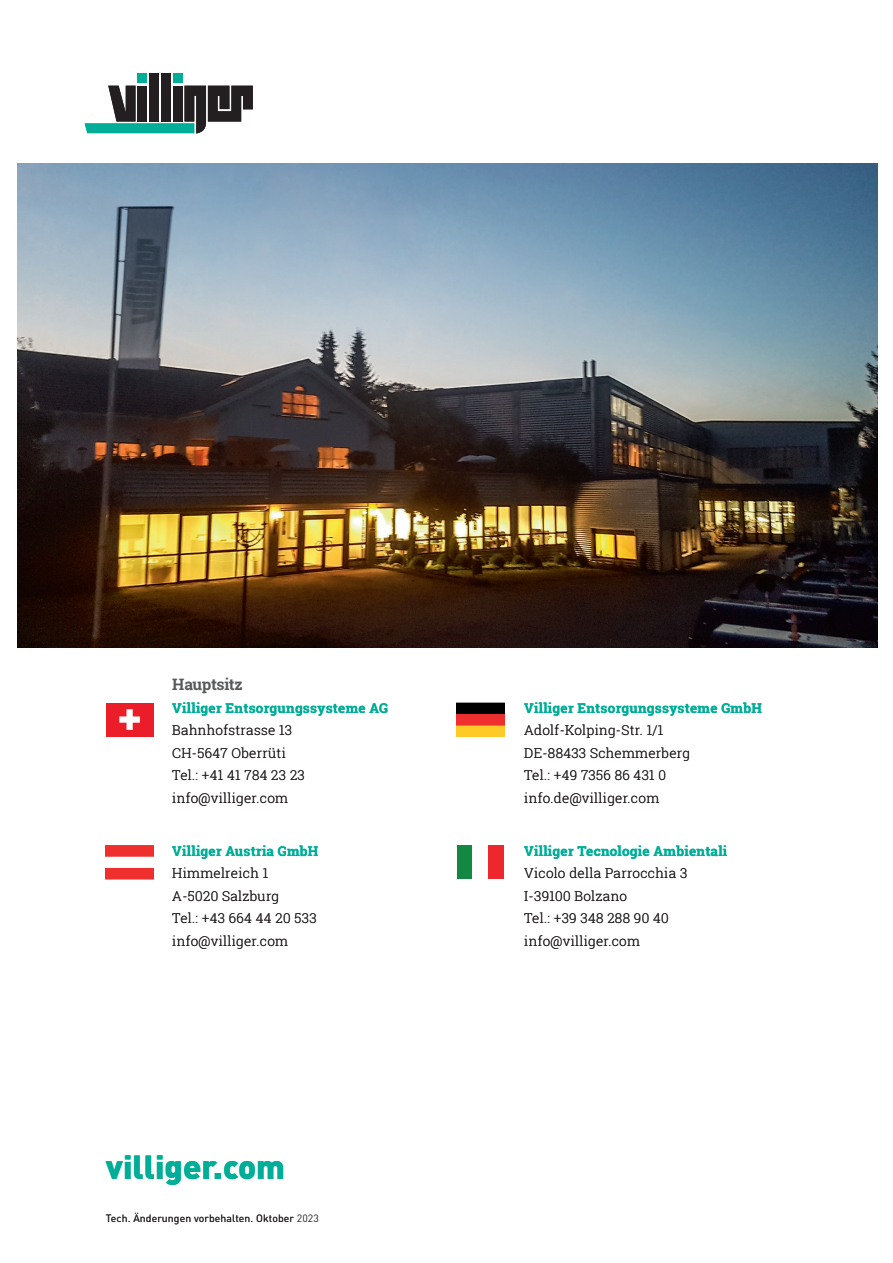
<style>
.page{position:relative;width:893px;height:1263px;background:#fff}
.page>*{position:absolute;margin:0;border:0;box-sizing:border-box;transform-origin:0 0}
.t1{font:900 33px "DIN Pro";color:#00ae98}
.t2{font:700 15.75px "Roboto Slab";letter-spacing:-.025em;color:#57585a}
.t3{font:300 13.5px "Roboto Slab";letter-spacing:.02em;color:#231f20}
.t4{font:700 13.5px "Roboto Slab";letter-spacing:.02em;color:#00ae98}
.t5{font:10.5px "DIN Pro";letter-spacing:.01em;color:#231f20}
</style>
<div class="page">
<img style="left:17px;top:163px;width:860px;height:484px">
<div style="left:161px;top:73px;width:10px;height:49px;background:#231f20"></div>
<div style="left:149px;top:73px;width:10px;height:49px;background:#231f20"></div>
<div style="left:137px;top:73px;width:10px;height:10px;background:#00ae98"></div>
<div style="left:173px;top:73px;width:9px;height:10px;background:#00ae98"></div>
<svg style="left:85px;top:86px;width:168px;height:48px"></svg>
<svg style="left:106px;top:845px;width:47px;height:35px"></svg>
<div style="left:106px;top:703px;width:47px;height:34px;background:#ea1d29"></div>
<svg style="left:119px;top:709px;width:21px;height:21px"></svg>
<svg style="left:457px;top:703px;width:47px;height:34px;background:#a6531d"></svg>
<div style="left:488px;top:845px;width:16px;height:34px;background:#ed282d"></div>
<div style="left:457px;top:845px;width:16px;height:34px;background:#138842"></div>
<p class="t2" style="left:172px;top:674px;width:72px">Hauptsitz</p>
<p class="t4" style="left:172px;top:699px;width:217px">Villiger Entsorgungssysteme AG</p>
<p class="t3" style="left:172px;top:721px;width:121px">Bahnhofstrasse 13</p>
<p class="t3" style="left:172px;top:744px;width:115px">CH-5647 Oberrüti</p>
<p class="t3" style="left:172px;top:766px;width:134px">Tel.: +41 41 784 23 23</p>
<p class="t3" style="left:172px;top:789px;width:117px">info@villiger.com</p>
<p class="t4" style="left:172px;top:842px;width:148px">Villiger Austria GmbH</p>
<p class="t3" style="left:172px;top:864px;width:97px">Himmelreich 1</p>
<p class="t3" style="left:172px;top:887px;width:108px">A-5020 Salzburg</p>
<p class="t3" style="left:172px;top:909px;width:146px">Tel.: +43 664 44 20 533</p>
<p class="t3" style="left:172px;top:932px;width:117px">info@villiger.com</p>
<p class="t1" style="left:106px;top:1144px;width:181px">villiger.com</p>
<p class="t5" style="left:106px;top:1211px;width:215px">Tech. Änderungen vorbehalten. Oktober 2023</p>
<p class="t4" style="left:524px;top:699px;width:239px">Villiger Entsorgungssysteme GmbH</p>
<p class="t3" style="left:524px;top:721px;width:141px">Adolf-Kolping-Str. 1/1</p>
<p class="t3" style="left:524px;top:744px;width:167px">DE-88433 Schemmerberg</p>
<p class="t3" style="left:524px;top:766px;width:143px">Tel.: +49 7356 86 431 0</p>
<p class="t3" style="left:524px;top:789px;width:137px">info.de@villiger.com</p>
<p class="t4" style="left:524px;top:842px;width:205px">Villiger Tecnologie Ambientali</p>
<p class="t3" style="left:524px;top:864px;width:165px">Vicolo della Parrocchia 3</p>
<p class="t3" style="left:524px;top:887px;width:104px">I-39100 Bolzano</p>
<p class="t3" style="left:524px;top:909px;width:146px">Tel.: +39 348 288 90 40</p>
<p class="t3" style="left:524px;top:932px;width:117px">info@villiger.com</p>
</div>
